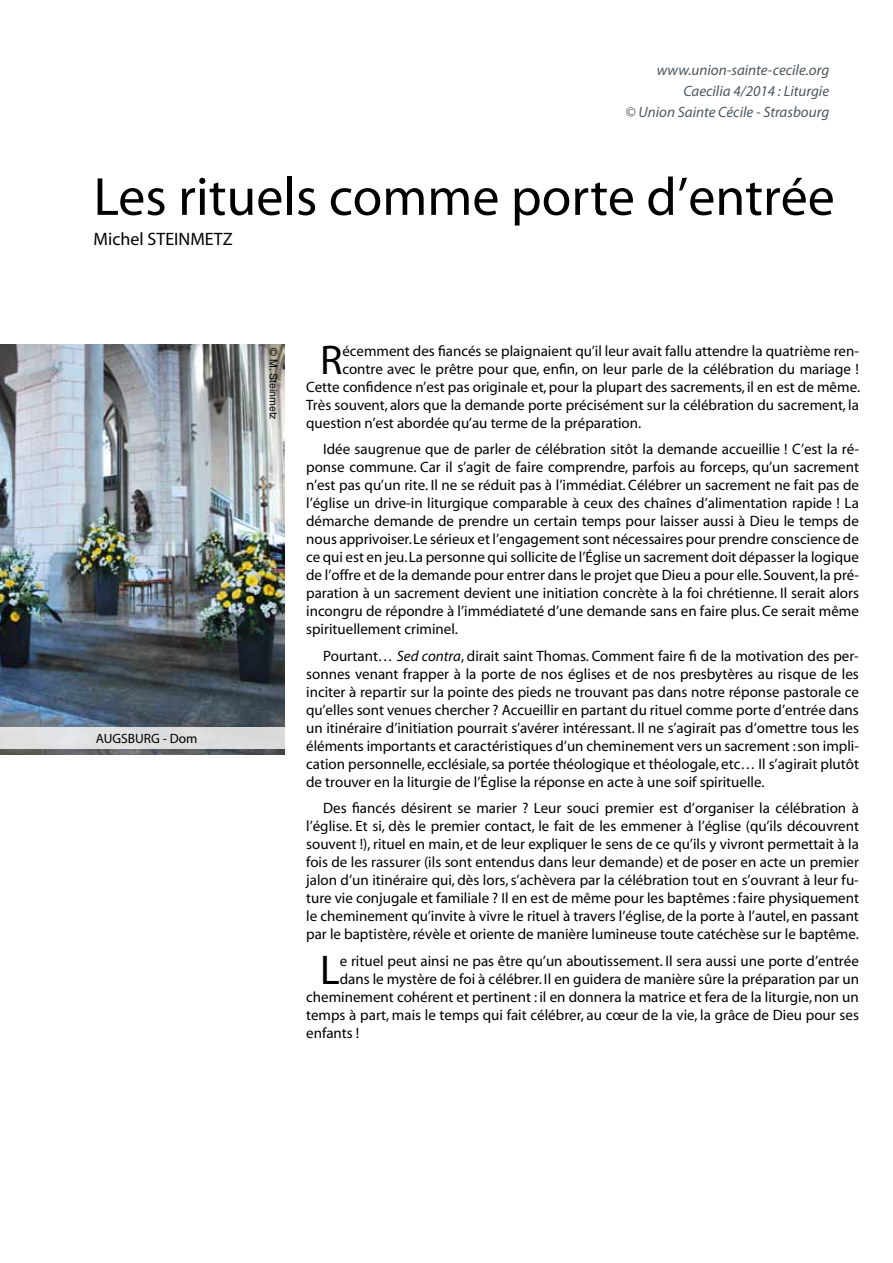
<style>
.page{position:relative;width:893px;height:1263px;background:#fff}
.page>*{position:absolute;margin:0;border:0;box-sizing:border-box;transform-origin:0 0}
.t1{font:54px "Myriad";color:#000}
.t2{font:41.7px "Myriad";color:#000}
.t3{font:18px "Myriad";color:#000}
.t4{font:15px/18px "Myriad";color:#000;text-align:justify}
.t5{font:italic 15px/20.7px "Myriad Pro";color:#4b575f;text-align:right}
.t6{font:13.5px "Myriad";color:#000}
.t7{font:10.5px "Helvetica";color:#000}
.s1{font-style:italic}
</style>
<div class="page">
<img style="left:0;top:344px;width:285px;height:410px">
<div style="left:0;top:727px;width:285px;height:21px;background:#dfe0e0"></div>
<p class="t5" style="left:625px;top:59px;width:205px">www.union-sainte-cecile.org<br>Caecilia 4/2014 : Liturgie<br>© Union Sainte Cécile - Strasbourg</p>
<h1 class="t1" style="left:94px;top:170px;width:743px">Les rituels comme porte d’entrée</h1>
<p class="t3" style="left:94px;top:230px;width:141px">Michel STEINMETZ</p>
<p class="t6" style="left:96px;top:732px;width:103px">AUGSBURG - Dom</p>
<p class="t7" style="left:280px;top:348px;width:73px;rotate:90deg">© M. Steinmetz</p>
<h2 class="t2" style="left:320px;top:339px;width:24px">R</h2>
<p class="t4" style="left:342px;top:342px;width:518px">écemment des fiancés se plaignaient qu’il leur avait fallu attendre la quatrième ren-</p>
<p class="t4" style="left:342px;top:360px;width:518px">contre avec le prêtre pour que, enfin, on leur parle de la célébration du mariage !</p>
<p class="t4" style="left:306px;top:378px;width:555px">Cette confidence n’est pas originale et, pour la plupart des sacrements, il en est de même.</p>
<p class="t4" style="left:306px;top:396px;width:554px">Très souvent, alors que la demande porte précisément sur la célébration du sacrement, la</p>
<p class="t4" style="left:306px;top:414px;width:337px">question n’est abordée qu’au terme de la préparation.</p>
<p class="t4" style="left:306px;top:441px;width:554px;text-indent:17px">Idée saugrenue que de parler de célébration sitôt la demande accueillie ! C’est la ré&shy;ponse commune. Car il s’agit de faire comprendre, parfois au forceps, qu’un sacrement n’est pas qu’un rite. Il ne se réduit pas à l’immédiat. Célébrer un sacrement ne fait pas de l’église un drive-in liturgique comparable à ceux des chaînes d’alimentation rapide ! La démarche demande de prendre un certain temps pour laisser aussi à Dieu le temps de nous apprivoiser. Le sérieux et l’engagement sont nécessaires pour prendre conscience de ce qui est en jeu. La personne qui sollicite de l’Église un sacrement doit dépasser la logique de l’offre et de la demande pour entrer dans le projet que Dieu a pour elle. Souvent, la pré&shy;paration à un sacrement devient une initiation concrète à la foi chrétienne. Il serait alors incongru de répondre à l’immédiateté d’une demande sans en faire plus. Ce serait même spirituellement criminel.</p>
<p class="t4" style="left:306px;top:647px;width:554px;text-indent:17px">Pourtant… <span class="s1">Sed contra</span>, dirait saint Thomas. Comment faire fi de la motivation des per&shy;sonnes venant frapper à la porte de nos églises et de nos presbytères au risque de les inciter à repartir sur la pointe des pieds ne trouvant pas dans notre réponse pastorale ce qu’elles sont venues chercher ? Accueillir en partant du rituel comme porte d’entrée dans un itinéraire d’initiation pourrait s’avérer intéressant. Il ne s’agirait pas d’omettre tous les éléments importants et caractéristiques d’un cheminement vers un sacrement : son impli&shy;cation personnelle, ecclésiale, sa portée théologique et théologale, etc… Il s’agirait plutôt de trouver en la liturgie de l’Église la réponse en acte à une soif spirituelle.</p>
<p class="t4" style="left:306px;top:800px;width:554px;text-indent:17px">Des fiancés désirent se marier ? Leur souci premier est d’organiser la célébration à l’église. Et si, dès le premier contact, le fait de les emmener à l’église (qu’ils découvrent souvent !), rituel en main, et de leur expliquer le sens de ce qu’ils y vivront permettait à la fois de les rassurer (ils sont entendus dans leur demande) et de poser en acte un premier jalon d’un itinéraire qui, dès lors, s’achèvera par la célébration tout en s’ouvrant à leur fu&shy;ture vie conjugale et familiale ? Il en est de même pour les baptêmes : faire physiquement le cheminement qu’invite à vivre le rituel à travers l’église, de la porte à l’autel, en passant par le baptistère, révèle et oriente de manière lumineuse toute catéchèse sur le baptême.</p>
<h2 class="t2" style="left:320px;top:949px;width:21px">L</h2>
<p class="t4" style="left:340px;top:952px;width:521px">e rituel peut ainsi ne pas être qu’un aboutissement. Il sera aussi une porte d’entrée</p>
<p class="t4" style="left:340px;top:970px;width:521px">dans le mystère de foi à célébrer. Il en guidera de manière sûre la préparation par un</p>
<p class="t4" style="left:306px;top:988px;width:554px">cheminement cohérent et pertinent : il en donnera la matrice et fera de la liturgie, non un</p>
<p class="t4" style="left:306px;top:1006px;width:554px">temps à part, mais le temps qui fait célébrer, au cœur de la vie, la grâce de Dieu pour ses</p>
<p class="t4" style="left:306px;top:1024px;width:55px">enfants !</p>
</div>
